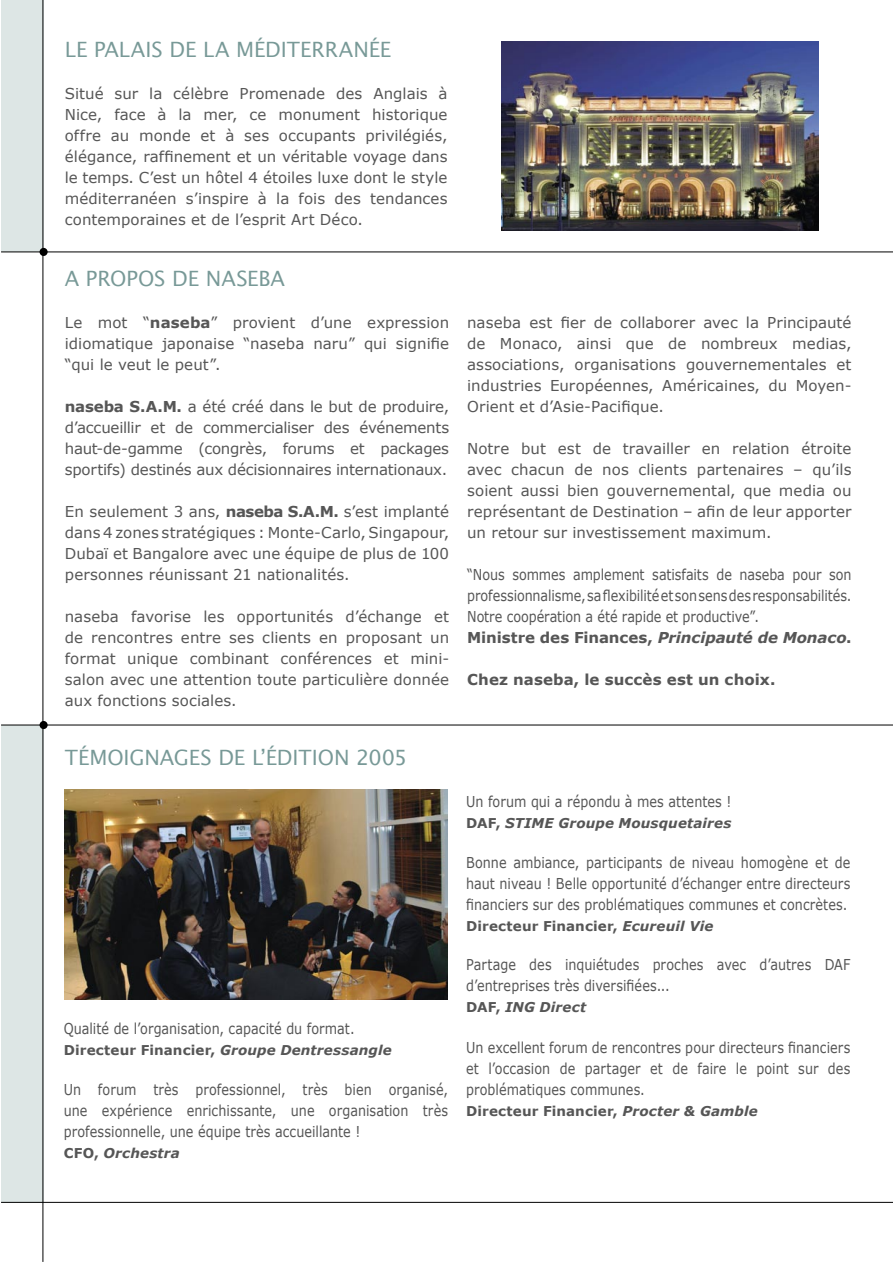
<style>
.page{position:relative;width:893px;height:1263px;background:#fff}
.page>*{position:absolute;margin:0;border:0;box-sizing:border-box;transform-origin:0 0}
.body_copy{font:21px "Lucida Sans";letter-spacing:-.005em;color:#789997}
.body_copy-2{font:15px/21px "Verdana";color:#565656;text-align:justify}
.testimonials{font:15px/21px "Verdana";letter-spacing:.005em;color:#565656;text-align:justify;scale:.85 1}
.body_copy-3{font:700 15px "Verdana";letter-spacing:.005em;color:#565656}
.body_copy-4{font:700 13.5px "Verdana";letter-spacing:.01em;color:#565656}
.body_copy-5{font:italic 700 13.5px "Verdana";letter-spacing:.01em;color:#565656}
.s1{font-weight:700}
.s2{font-style:italic}
.s3{font-style:normal}
</style>
<div class="page">
<div style="left:1px;top:725px;width:43px;height:477px;background:#dde6e5"></div>
<div style="left:1px;top:0;width:43px;height:252px;background:#dde6e5"></div>
<div style="left:40px;top:721px;width:8px;height:8px;background:#000;border-radius:50%"></div>
<hr style="left:1px;top:725px;width:892px;height:1px;background:#000">
<hr style="left:1px;top:1202px;width:892px;height:1px;background:#000">
<div style="left:40px;top:248px;width:8px;height:8px;background:#000;border-radius:50%"></div>
<hr style="left:1px;top:252px;width:892px;height:1px;background:#000">
<img style="left:501px;top:41px;width:318px;height:190px">
<img style="left:65px;top:789px;width:383px;height:211px">
<hr style="left:43px;top:0;width:1px;height:1262px;background:#000">
<p class="body_copy" style="left:65px;top:38px;width:328px">LE PALAIS DE LA MÉDITERRANÉE</p>
<p class="body_copy-2" style="left:65px;top:83px;width:384px">Situé sur la célèbre Promenade des Anglais à Nice, face à la mer, ce monument historique offre au monde et à ses occupants privilégiés, élégance, raffinement et un véritable voyage dans le temps. C’est un hôtel 4 étoiles luxe dont le style méditerranéen s’inspire à la fois des tendances contemporaines et de l’esprit Art Déco.</p>
<p class="body_copy" style="left:65px;top:266px;width:222px">A PROPOS DE NASEBA</p>
<p class="body_copy-2" style="left:65px;top:311px;width:386px">Le mot “<span class="s1">naseba</span>” provient d’une expression idiomatique japonaise “naseba naru” qui signifie “qui le veut le peut”.</p>
<p class="body_copy-2" style="left:65px;top:395px;width:386px"><span class="s1">naseba S.A.M.</span> a été créé dans le but de produire, d’accueillir et de commercialiser des événements haut-de-gamme (congrès, forums et packages sportifs) destinés aux décisionnaires internationaux.</p>
<p class="body_copy-2" style="left:65px;top:500px;width:386px">En seulement 3 ans, <span class="s1">naseba S.A.M.</span> s’est implanté dans 4 zones stratégiques : Monte-Carlo, Singapour, Dubaï et Bangalore avec une équipe de plus de 100 personnes réunissant 21 nationalités.</p>
<p class="body_copy-2" style="left:65px;top:605px;width:386px">naseba favorise les opportunités d’échange et de rencontres entre ses clients en proposant un format unique combinant conférences et mini&shy;salon avec une attention toute particulière donnée aux fonctions sociales.</p>
<p class="body_copy" style="left:65px;top:745px;width:344px">TÉMOIGNAGES DE L’ÉDITION 2005</p>
<p class="testimonials" style="left:64px;top:1017px;width:344px">Qualité de l’organisation, capacité du format.</p>
<p class="body_copy-4" style="left:64px;top:1041px;width:329px">Directeur Financier, <span class="s2">Groupe Dentressangle</span></p>
<p class="testimonials" style="left:64px;top:1078px;width:454px">Un forum très professionnel, très bien organisé, une expérience enrichissante, une organisation très professionnelle, une équipe très accueillante !</p>
<p class="body_copy-5" style="left:64px;top:1144px;width:118px"><span class="s3">CFO,</span> Orchestra</p>
<p class="body_copy-2" style="left:467px;top:311px;width:386px">naseba est fier de collaborer avec la Principauté de Monaco, ainsi que de nombreux medias, associations, organisations gouvernementales et industries Européennes, Américaines, du Moyen-Orient et d’Asie-Pacifique.</p>
<p class="body_copy-2" style="left:467px;top:437px;width:386px">Notre but est de travailler en relation étroite avec chacun de nos clients partenaires – qu’ils soient aussi bien gouvernemental, que media ou représentant de Destination – afin de leur apporter un retour sur investissement maximum.</p>
<p class="testimonials" style="left:467px;top:563px;width:454px">“Nous sommes amplement satisfaits de naseba pour son professionnalisme, sa flexibilité et son sens des responsabilités.<br>Notre coopération a été rapide et productive”.</p>
<p class="body_copy-3" style="left:467px;top:628px;width:386px">Ministre des Finances, <span class="s2">Principauté de Monaco</span>.</p>
<p class="body_copy-3" style="left:467px;top:670px;width:310px">Chez naseba, le succès est un choix.</p>
<p class="testimonials" style="left:466px;top:790px;width:314px">Un forum qui a répondu à mes attentes !</p>
<p class="body_copy-5" style="left:466px;top:814px;width:267px"><span class="s3">DAF,</span> STIME Groupe Mousquetaires</p>
<p class="testimonials" style="left:466px;top:852px;width:454px">Bonne ambiance, participants de niveau homogène et de haut niveau ! Belle opportunité d’échanger entre directeurs financiers sur des problématiques communes et concrètes.</p>
<p class="body_copy-4" style="left:466px;top:918px;width:249px">Directeur Financier, <span class="s2">Ecureuil Vie</span></p>
<p class="testimonials" style="left:466px;top:954px;width:454px">Partage des inquiétudes proches avec d’autres DAF d’entreprises très diversifiées...</p>
<p class="body_copy-5" style="left:466px;top:999px;width:122px"><span class="s3">DAF,</span> ING Direct</p>
<p class="testimonials" style="left:466px;top:1036px;width:454px">Un excellent forum de rencontres pour directeurs financiers et l’occasion de partager et de faire le point sur des problématiques communes.</p>
<p class="body_copy-4" style="left:466px;top:1102px;width:293px">Directeur Financier, <span class="s2">Procter &amp; Gamble</span></p>
</div>
